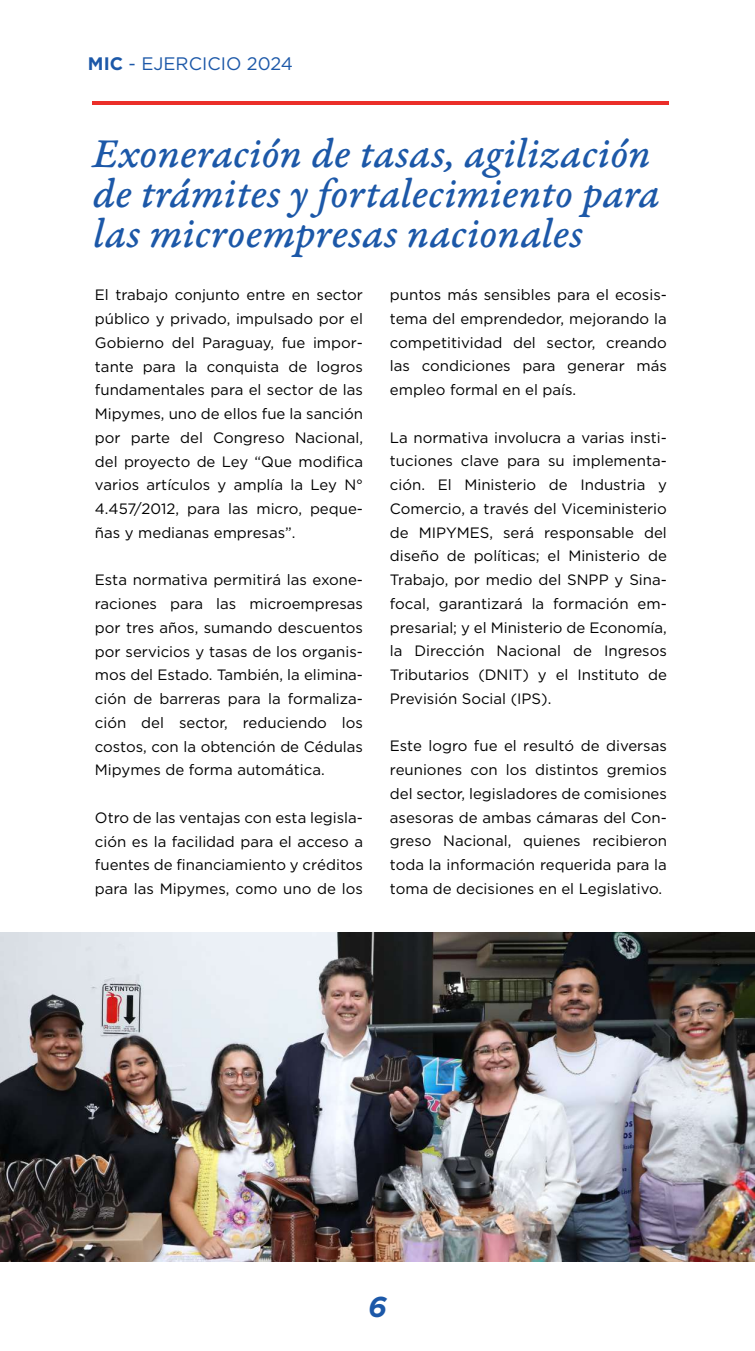
<style>
.page{position:relative;width:755px;height:1351px;background:#fff}
.page>*{position:absolute;margin:0;border:0;box-sizing:border-box;transform-origin:0 0}
.t1{font:43.5px/40.1px "Garamond Premr Pro Med It Capt";color:#1c58a8}
.t2{font:italic 700 28.75px "Gotham";color:#1c58a8}
.t3{font:18.12px "Gotham";color:#1c58a8}
.t4{font:15px/23.8px "Gotham";color:#000;text-align:justify}
.s1{font-weight:700}
</style>
<div class="page">
<hr style="left:92px;top:102px;width:577px;height:3px;background:#eb2e29">
<img style="left:0;top:932px;width:754px;height:329px">
<p class="t3" style="left:88px;top:53px;width:207px"><span class="s1">MIC</span> - EJERCICIO 2024</p>
<h1 class="t1" style="left:92px;top:136px;width:569px">Exoneración de tasas, agilización de trámites y fortalecimiento para las microempresas nacionales</h1>
<p class="t4" style="left:95px;top:283px;width:270px">El trabajo conjunto entre en sector público y privado, impulsado por el Gobierno del Paraguay, fue impor&shy;tante para la conquista de logros fundamentales para el sector de las Mipymes, uno de ellos fue la sanción por parte del Congreso Nacional, del proyecto de Ley “Que modifica varios artículos y amplía la Ley N° 4.457/2012, para las micro, peque&shy;ñas y medianas empresas”.</p>
<p class="t4" style="left:95px;top:568px;width:270px">Esta normativa permitirá las exone&shy;raciones para las microempresas por tres años, sumando descuentos por servicios y tasas de los organis&shy;mos del Estado. También, la elimina&shy;ción de barreras para la formaliza&shy;ción del sector, reduciendo los costos, con la obtención de Cédulas Mipymes de forma automática.</p>
<p class="t4" style="left:95px;top:805px;width:270px">Otro de las ventajas con esta legisla&shy;ción es la facilidad para el acceso a fuentes de financiamiento y créditos para las Mipymes, como uno de los</p>
<p class="t4" style="left:390px;top:283px;width:278px">puntos más sensibles para el ecosis&shy;tema del emprendedor, mejorando la competitividad del sector, creando las condiciones para generar más empleo formal en el país.</p>
<p class="t4" style="left:390px;top:425px;width:278px">La normativa involucra a varias insti&shy;tuciones clave para su implementa&shy;ción. El Ministerio de Industria y Comercio, a través del Viceministerio de MIPYMES, será responsable del diseño de políticas; el Ministerio de Trabajo, por medio del SNPP y Sina&shy;focal, garantizará la formación em&shy;presarial; y el Ministerio de Economía, la Dirección Nacional de Ingresos Tributarios (DNIT) y el Instituto de Previsión Social (IPS).</p>
<p class="t4" style="left:390px;top:734px;width:278px">Este logro fue el resultó de diversas reuniones con los distintos gremios del sector, legisladores de comisiones asesoras de ambas cámaras del Con&shy;greso Nacional, quienes recibieron toda la información requerida para la toma de decisiones en el Legislativo.</p>
<h2 class="t2" style="left:368px;top:1290px;width:20px">6</h2>
</div>
